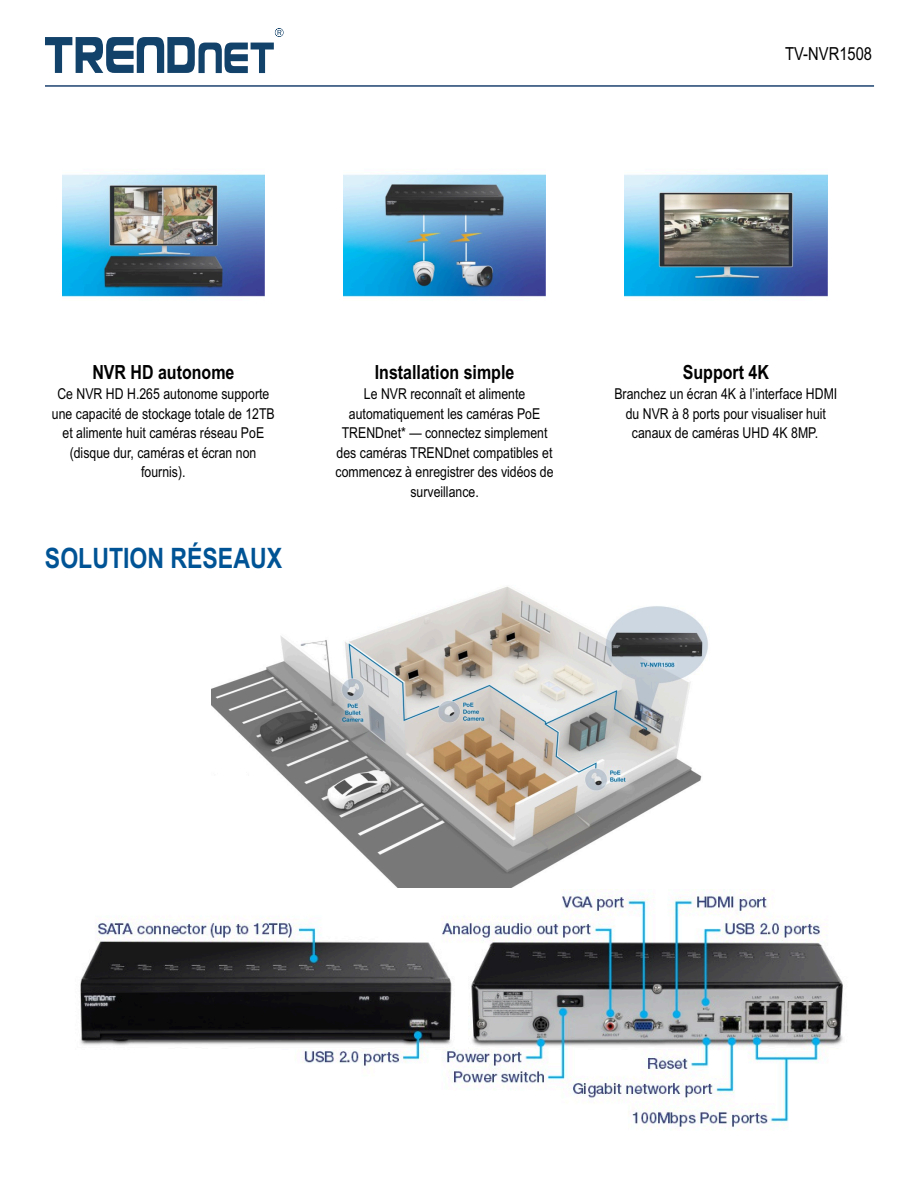
<style>
.page{position:relative;width:918px;height:1188px;background:#fff}
.page>*{position:absolute;margin:0;border:0;box-sizing:border-box;transform-origin:0 0}
.t1{font:700 28.2px "Arial Narrow";color:#005495}
.t2{font:700 19.5px "Arial Narrow";color:#000}
.t3{font:18px "Arial Narrow";color:#000}
.t4{font:15px/19.5px "Arial Narrow";color:#000;text-align:center}
</style>
<div class="page">
<img style="left:62px;top:174px;width:203px;height:123px">
<img style="left:343px;top:174px;width:203px;height:123px">
<img style="left:625px;top:174px;width:202px;height:123px">
<img style="left:211px;top:586px;width:497px;height:302px">
<svg style="left:45px;top:28px;width:239px;height:45px"></svg>
<hr style="left:45px;top:85px;width:829px;height:2px;background:#32537d">
<img style="left:80px;top:889px;width:763px;height:241px">
<p class="t3" style="left:785px;top:47px;width:88px">TV-NVR1508</p>
<h2 class="t2" style="left:92px;top:364px;width:144px">NVR HD autonome</h2>
<p class="t4" style="left:52px;top:386px;width:224px">Ce NVR HD H.265 autonome supporte une capacité de stockage totale de 12TB et alimente huit caméras réseau PoE (disque dur, caméras et écran non fournis).</p>
<h1 class="t1" style="left:45px;top:548px;width:239px">SOLUTION RÉSEAUX</h1>
<h2 class="t2" style="left:375px;top:364px;width:141px">Installation simple</h2>
<p class="t4" style="left:336px;top:386px;width:220px">Le NVR reconnaît et alimente automatiquement les caméras PoE<br>TRENDnet* — connectez simplement des caméras TRENDnet compatibles et commencez à enregistrer des vidéos de surveillance.</p>
<h2 class="t2" style="left:683px;top:364px;width:88px">Support 4K</h2>
<p class="t4" style="left:614px;top:386px;width:224px">Branchez un écran 4K à l’interface HDMI du NVR à 8 ports pour visualiser huit canaux de caméras UHD 4K 8MP.</p>
</div>
